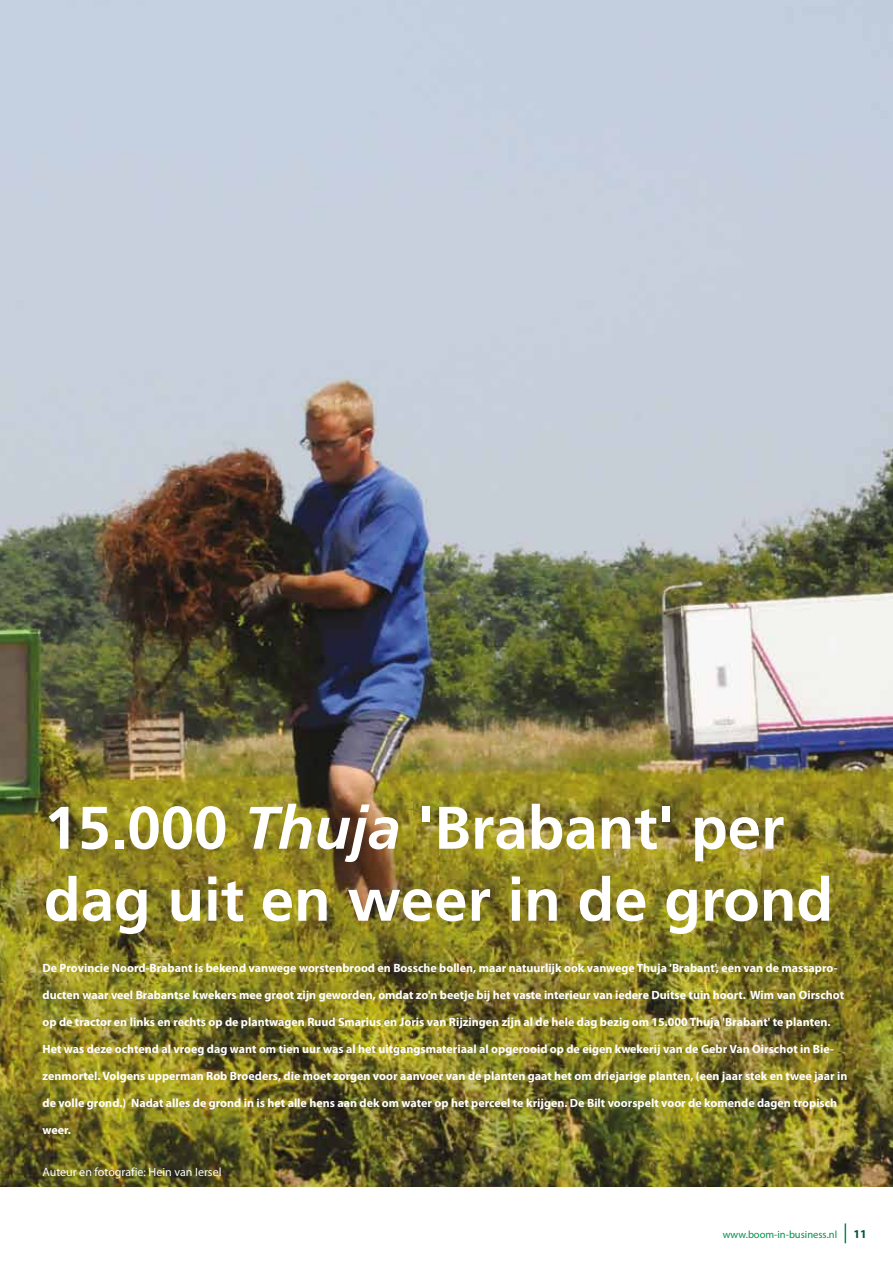
<style>
.page{position:relative;width:893px;height:1263px;background:#fff}
.page>*{position:absolute;margin:0;border:0;box-sizing:border-box;transform-origin:0 0}
.t1{font:700 60px/72px "Frutiger";color:#fff}
.t2{font:700 12px "Myriad Pro";color:#fff}
.t3{font:12px "Myriad Pro";color:#fff}
.t4{font:700 12px "Myriad Pro";color:#00533d}
.t5{font:10.5px "Myriad Pro";color:#00904a}
.s1{font-style:italic}
</style>
<div class="page">
<svg style="left:845px;top:1223px;width:1px;height:20px"></svg>
<img style="left:0;top:0;width:893px;height:1186px">
<h1 class="t1" style="left:44px;top:791px;width:791px">15.000 <span class="s1">Thuja</span> 'Brabant' per dag uit en weer in de grond</h1>
<p class="t2" style="left:43px;top:960px;width:796px">De Provincie Noord-Brabant is bekend vanwege worstenbrood en Bossche bollen, maar natuurlijk ook vanwege Thuja 'Brabant', een van de massapro-</p>
<p class="t2" style="left:43px;top:987px;width:803px">ducten waar veel Brabantse kwekers mee groot zijn geworden, omdat zo'n beetje bij het vaste interieur van iedere Duitse tuin hoort. Wim van Oirschot</p>
<p class="t2" style="left:43px;top:1014px;width:789px">op de tractor en links en rechts op de plantwagen Ruud Smarius en Joris van Rijzingen zijn al de hele dag bezig om 15.000 Thuja 'Brabant' te planten.</p>
<p class="t2" style="left:43px;top:1041px;width:793px">Het was deze ochtend al vroeg dag want om tien uur was al het uitgangsmateriaal al opgerooid op de eigen kwekerij van de Gebr Van Oirschot in Bie-</p>
<p class="t2" style="left:43px;top:1068px;width:807px">zenmortel. Volgens upperman Rob Broeders, die moet zorgen voor aanvoer van de planten gaat het om driejarige planten, (een jaar stek en twee jaar in</p>
<p class="t2" style="left:43px;top:1095px;width:796px">de volle grond.) Nadat alles de grond in is het alle hens aan dek om water op het perceel te krijgen. De Bilt voorspelt voor de komende dagen tropisch</p>
<p class="t2" style="left:43px;top:1122px;width:30px">weer.</p>
<p class="t3" style="left:43px;top:1164px;width:181px">Auteur en fotografie: Hein van Iersel</p>
<p class="t5" style="left:723px;top:1228px;width:116px">www.boom-in-business.nl</p>
<p class="t4" style="left:853px;top:1226px;width:15px">11</p>
</div>
